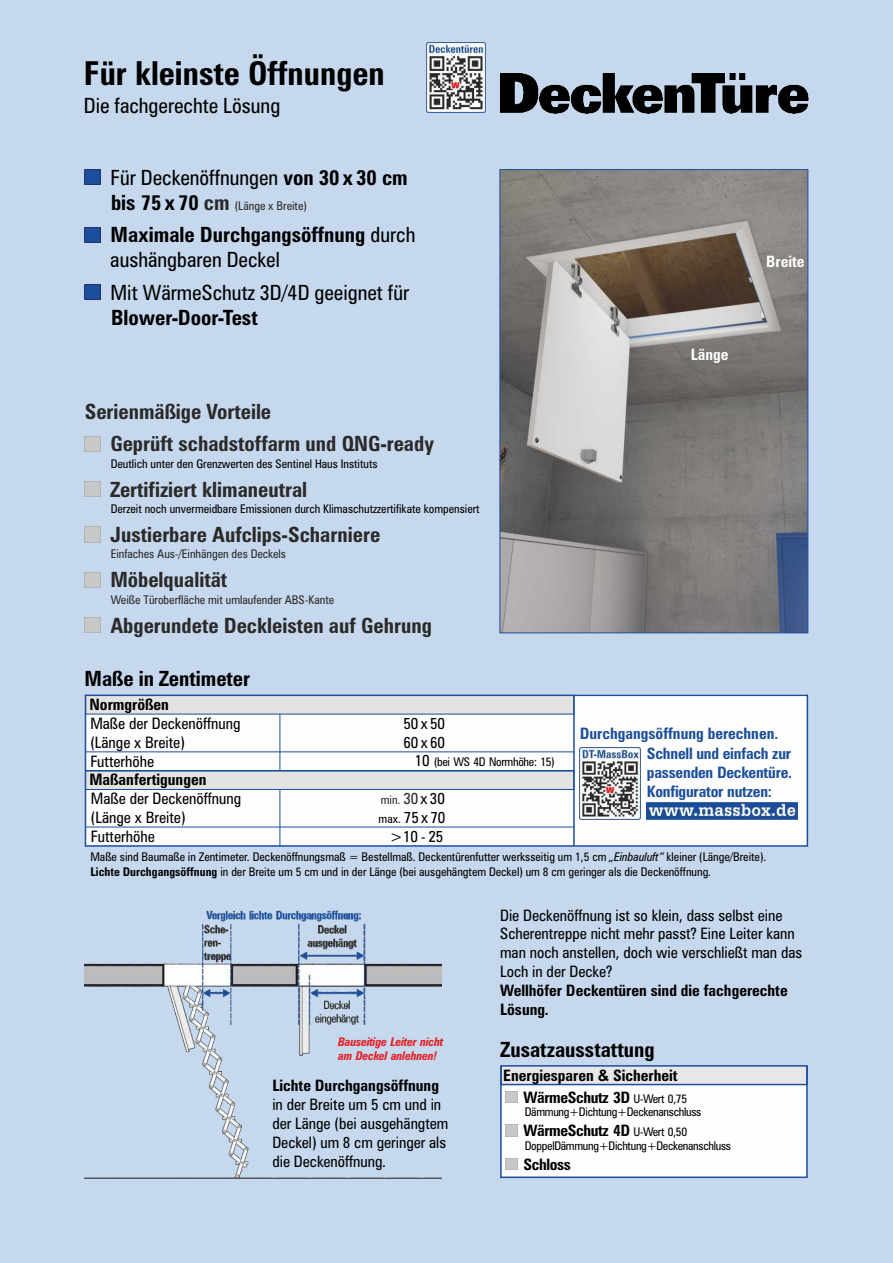
<style>
.page{position:relative;width:893px;height:1263px;background:#c6d8ed}
.page>*{position:absolute;margin:0;border:0;box-sizing:border-box;transform-origin:0 0}
.t1{font:700 condensed 33px "Zurich BT";color:#000}
.t2{font:700 condensed 21px/32px "Zurich BT";color:#2b2a29}
.t3{font:700 condensed 21px/25.2px "Zurich BT";color:#000}
.t4{font:condensed 21px "Zurich BT";color:#000}
.t5{font:condensed 15.75px/18.9px "Zurich BT";color:#000}
.t6{font:700 condensed 15.75px/18.9px "Zurich BT";color:#000}
.t7{font:700 condensed 15.75px/18.9px "Zurich BT";letter-spacing:-.01em;color:#1b4e9b;text-align:justify}
.t8{font:700 condensed 15.75px "Zurich BT";letter-spacing:-.025em;color:#000}
.t9{font:700 condensed 15.75px "Zurich BT";color:#fefefe}
.t10{font:condensed 15.75px/18.9px "Zurich BT";letter-spacing:.065em;color:#000}
.t11{font:condensed 12px/14.4px "Zurich BT";color:#000}
.t12{font:condensed 12px "Zurich BT";color:#2b2a29}
.t13{font:condensed 12px "Zurich BT";letter-spacing:-.025em;color:#000}
.t14{font:italic 700 condensed 12px/14.4px "Zurich BT";letter-spacing:-.025em;color:#e31e24}
.s1{font-weight:700}
.s2{font-weight:700;font-size:21px;color:#000}
.s3{font-weight:700;font-size:21px}
.s4{font-weight:400}
.s5{font-size:15.75px}
.s6{font-size:15.75px;color:#000}
.s7{font-size:12px}
.s8{font-style:italic}
.s9{font-weight:400;font-size:12px}
.s10{font-family:"Arial";font-stretch:normal}
</style>
<div class="page">
<img style="left:502px;top:171px;width:304px;height:460px">
<img style="left:85px;top:184px;width:15px;height:1px">
<img style="left:85px;top:227px;width:15px;height:15px">
<img style="left:85px;top:285px;width:15px;height:15px">
<img style="left:85px;top:910px;width:356px;height:268px">
<img style="left:500px;top:73px;width:308px;height:41px">
<div style="left:500px;top:169px;width:308px;height:464px;border:1px solid #1b4e9b"></div>
<img style="left:426px;top:42px;width:60px;height:71px">
<div style="left:85px;top:695px;width:722px;height:151px;background:#fefefe"></div>
<hr style="left:280px;top:713px;width:1px;height:133px;background:#1b4e9b">
<svg style="left:86px;top:771px;width:487px;height:19px;background:#d1d6dc"></svg>
<hr style="left:85px;top:751px;width:489px;height:1px;background:#1b4e9b">
<hr style="left:85px;top:827px;width:489px;height:1px;background:#1b4e9b">
<hr style="left:86px;top:770px;width:488px;height:1px;background:#1b4e9b">
<hr style="left:86px;top:845px;width:721px;height:2px;background:#1b4e9b">
<hr style="left:807px;top:694px;width:1px;height:153px;background:#1b4e9b">
<svg style="left:86px;top:696px;width:487px;height:19px;background:#d7dadf"></svg>
<hr style="left:85px;top:695px;width:1px;height:152px;background:#1b4e9b">
<hr style="left:573px;top:695px;width:2px;height:151px;background:#1b4e9b">
<hr style="left:85px;top:694px;width:722px;height:2px;background:#1b4e9b">
<img style="left:647px;top:803px;width:150px;height:16px">
<img style="left:579px;top:747px;width:62px;height:72px">
<div style="left:501px;top:1066px;width:306px;height:111px;background:#fefefe"></div>
<hr style="left:500px;top:1065px;width:2px;height:113px;background:#1b4e9b">
<hr style="left:806px;top:1065px;width:2px;height:113px;background:#1b4e9b">
<hr style="left:500px;top:1176px;width:307px;height:2px;background:#1b4e9b">
<img style="left:85px;top:169px;width:15px;height:15px">
<svg style="left:500px;top:1065px;width:308px;height:37px"></svg>
<svg style="left:506px;top:1124px;width:11px;height:12px"></svg>
<svg style="left:506px;top:1158px;width:11px;height:11px"></svg>
<h1 class="t1" style="left:84px;top:60px;width:302px">Für kleinste Öffnungen</h1>
<h2 class="t4" style="left:84px;top:97px;width:198px">Die fachgerechte Lösung</h2>
<h2 class="t4" style="left:111px;top:169px;width:299px">Für Deckenöffnungen <span class="s1">von 30 x 30 cm</span></h2>
<p class="t12" style="left:111px;top:201px;width:197px"><span class="s2">bis 75 x 70</span> <span class="s3">cm</span> (Länge x Breite)</p>
<h2 class="t3" style="left:110px;top:224px;width:307px">Maximale Durchgangsöffnung <span class="s4">durch aushängbaren Deckel</span></h2>
<h2 class="t4" style="left:111px;top:284px;width:300px">Mit WärmeSchutz 3D/4D geeignet für</h2>
<h2 class="t3" style="left:111px;top:307px;width:148px">Blower-Door-Test</h2>
<h2 class="t2" style="left:110px;top:398px;width:325px;text-indent:-26px">Serienmäßige Vorteile<br>Geprüft schadstoffarm und QNG-ready</h2>
<p class="t11" style="left:111px;top:457px;width:268px">Deutlich unter den Grenzwerten des Sentinel Haus Instituts</p>
<h2 class="t2" style="left:110px;top:475px;width:198px">Zertifiziert klimaneutral</h2>
<p class="t11" style="left:111px;top:503px;width:370px">Derzeit noch unvermeidbare Emissionen durch Klimaschutzzertifikate kompensiert</p>
<h2 class="t2" style="left:110px;top:520px;width:271px">Justierbare Aufclips-Scharniere</h2>
<p class="t12" style="left:111px;top:549px;width:177px">Einfaches Aus-/Einhängen des Deckels</p>
<h2 class="t2" style="left:110px;top:566px;width:118px">Möbelqualität</h2>
<p class="t12" style="left:111px;top:595px;width:225px">Weiße Türoberfläche mit umlaufender ABS-Kante</p>
<h2 class="t2" style="left:110px;top:611px;width:323px">Abgerundete Deckleisten auf Gehrung</h2>
<h2 class="t3" style="left:84px;top:668px;width:167px">Maße in Zentimeter</h2>
<h3 class="t5" style="left:90px;top:715px;width:152px">Maße der Deckenöffnung (Länge x Breite)<br>Futterhöhe</h3>
<h3 class="t10" style="left:404px;top:715px;width:43px">50x50<br>60x60</h3>
<h3 class="t6" style="left:89px;top:697px;width:81px">Normgrößen</h3>
<p class="t13" style="left:415px;top:757px;width:141px"><span class="s5">10</span> (bei WS 4D Normhöhe: 15)</p>
<h3 class="t6" style="left:89px;top:772px;width:118px">Maßanfertigungen</h3>
<h3 class="t5" style="left:91px;top:791px;width:152px">Maße der Deckenöffnung (Länge x Breite)<br>Futterhöhe</h3>
<p class="t12" style="left:381px;top:795px;width:66px">min. <span class="s5">30</span> <span class="s6">x 30</span></p>
<h3 class="t5" style="left:379px;top:809px;width:68px;text-align:center"><span class="s7">max.</span> 75 x 70 &gt;10 - 25</h3>
<h3 class="t9" style="left:691px;top:348px;width:39px">Länge</h3>
<h3 class="t9" style="left:766px;top:255px;width:40px">Breite</h3>
<h3 class="t7" style="left:580px;top:725px;width:200px">Durchgangsöffnung berechnen.</h3>
<h3 class="t7" style="left:647px;top:745px;width:147px">Schnell und einfach zur passenden Deckentüre.<br>Konfigurator nutzen:</h3>
<p class="t11" style="left:90px;top:851px;width:677px">Maße sind Baumaße in Zentimeter. Deckenöffnungsmaß = Bestellmaß. Deckentürenfutter werksseitig um 1,5 cm <span class="s8">„Einbauluft“</span> kleiner (Länge/Breite).<br><span class="s1">Lichte Durchgangsöffnung</span> in der Breite um 5 cm und in der Länge (bei ausgehängtem Deckel) um 8 cm geringer als die Deckenöffnung.</p>
<p class="t14" style="left:338px;top:1035px;width:107px">Bauseitige Leiter nicht am Deckel anlehnen!</p>
<h3 class="t6" style="left:272px;top:1077px;width:168px">Lichte Durchgangsöffnung</h3>
<h3 class="t5" style="left:272px;top:1096px;width:178px">in der Breite um 5 cm und in der Länge (bei ausgehängtem<br>Deckel) um 8 cm geringer als die Deckenöffnung.</h3>
<h3 class="t5" style="left:500px;top:907px;width:304px">Die Deckenöffnung ist so klein, dass selbst eine Scherentreppe nicht mehr passt? Eine Leiter kann man noch anstellen, doch wie verschließt man das Loch in der Decke?</h3>
<h3 class="t6" style="left:500px;top:982px;width:289px">Wellhöfer Deckentüren sind die fachgerechte<br>Lösung.</h3>
<h2 class="t3" style="left:501px;top:1039px;width:155px">Zusatzausstattung</h2>
<h3 class="t8" style="left:523px;top:1090px;width:165px">WärmeSchutz 3D <span class="s9">U-Wert 0,75</span></h3>
<p class="t13" style="left:525px;top:1107px;width:178px">Dämmung+Dichtung+Deckenanschluss</p>
<h3 class="t8" style="left:523px;top:1124px;width:165px">WärmeSchutz 4D <span class="s9">U-Wert 0,50</span></h3>
<p class="t13" style="left:525px;top:1141px;width:208px">DoppelDämmung+Dichtung+Deckenanschluss</p>
<h3 class="t8" style="left:523px;top:1158px;width:49px">Schloss</h3>
<h3 class="t6" style="left:503px;top:1067px;width:176px">Energiesparen <span class="s10">&amp;</span> Sicherheit</h3>
</div>
